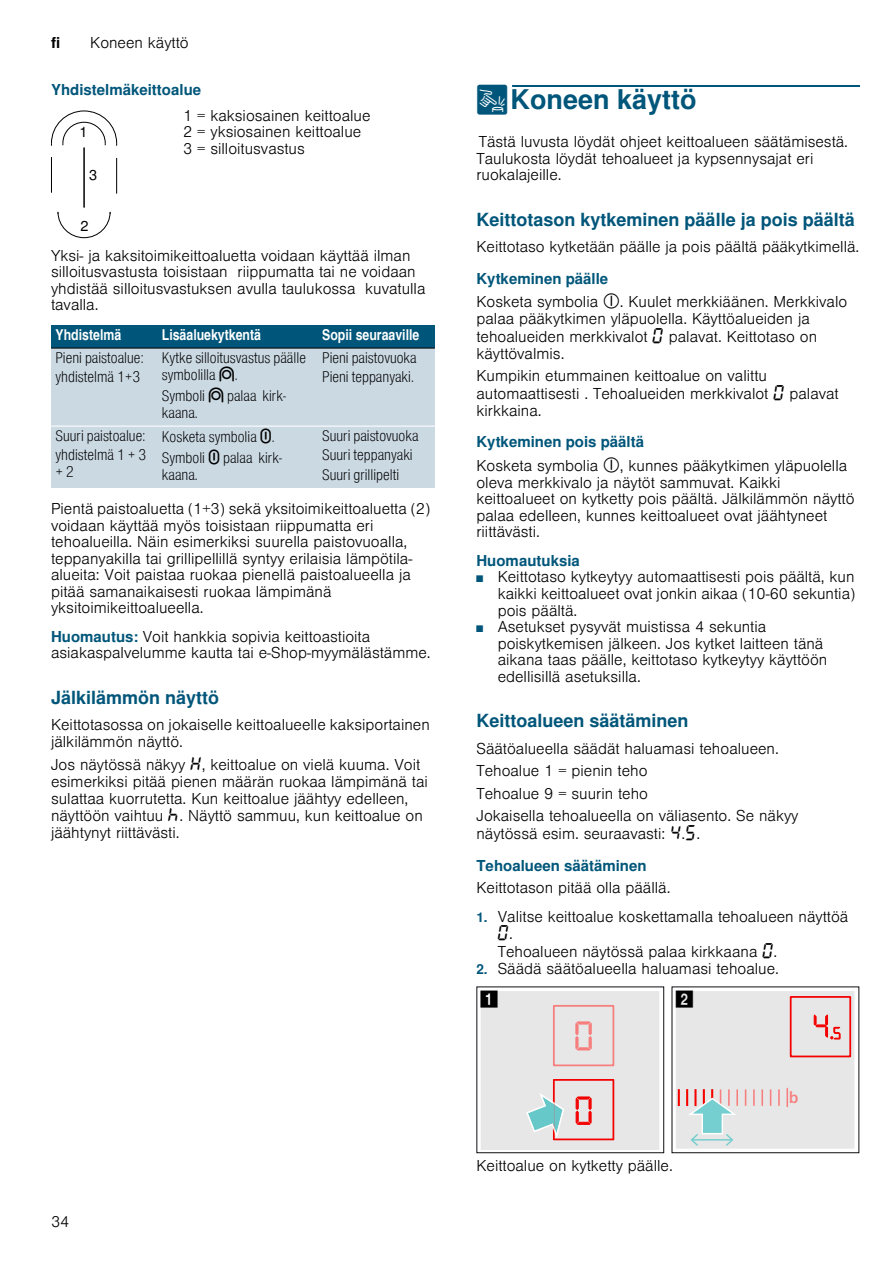
<style>
.page{position:relative;width:893px;height:1263px;background:#fff}
.page>*{position:absolute;margin:0;border:0;box-sizing:border-box;transform-origin:0 0}
.t1{font:700 27px "Nimbus San L";color:#00567a}
.t2{font:700 18px "Nimbus San L";color:#00567a}
.t3{font:16.5px "BSH Symb All";color:#000}
.t4{font:300 15px/16.5px "Nimbus San L";color:#000}
.t5{font:15px/19.5px "Nimbus San L Lig Con";color:#000}
.t6{font:15px "Nimbus San L Bol Con";color:#fff}
.t7{font:700 15px "Nimbus San L";color:#00567a}
.t8{font:700 15px "Nimbus San L";color:#000}
.s1{font-family:"BSH Symb PH4";font-size:16.5px}
.s2{font-weight:700;color:#00567a}
.s3{font-family:"BSH Symb All";font-weight:400;font-size:16.5px}
.s4{font-family:"BSH Symb PG2";font-weight:400}
.s5{font-size:9px;color:#00567a}
.s6{font-weight:700;font-size:13.5px;color:#00567a}
.s7{font-family:"Nimbus San L";font-weight:300;font-size:15px}
</style>
<div class="page">
<div style="left:512px;top:85px;width:347px;height:2px;border:1px solid #00567a"></div>
<div style="left:51px;top:326px;width:106px;height:22px;background:#00567a"></div>
<div style="left:157px;top:326px;width:161px;height:22px;background:#00567a"></div>
<div style="left:318px;top:326px;width:117px;height:22px;background:#00567a"></div>
<div style="left:51px;top:348px;width:106px;height:78px;background:#cbd9e3"></div>
<div style="left:157px;top:348px;width:161px;height:78px;background:#cbd9e3"></div>
<div style="left:318px;top:348px;width:117px;height:78px;background:#cbd9e3"></div>
<div style="left:51px;top:426px;width:106px;height:62px;background:#cbd9e3"></div>
<div style="left:157px;top:426px;width:161px;height:62px;background:#cbd9e3"></div>
<div style="left:318px;top:426px;width:117px;height:62px;background:#cbd9e3"></div>
<hr style="left:51px;top:348px;width:384px;height:1px;background:#000">
<hr style="left:51px;top:426px;width:384px;height:1px;background:#fff">
<hr style="left:116px;top:158px;width:1px;height:36px;background:#000">
<hr style="left:51px;top:157px;width:1px;height:36px;background:#000">
<div style="left:58px;top:186px;width:52px;height:52px;border:1px solid #000;border-radius:50%"></div>
<div style="left:51px;top:111px;width:66px;height:65px;border:1px solid #000;border-radius:50%"></div>
<div style="left:62px;top:122px;width:44px;height:43px;border:1px solid #000;border-radius:50%"></div>
<hr style="left:84px;top:148px;width:1px;height:59px;background:#000">
<svg style="left:89px;top:172px;width:7px;height:4px"></svg>
<svg style="left:477px;top:987px;width:186px;height:166px"></svg>
<svg style="left:672px;top:987px;width:186px;height:166px"></svg>
<p class="t8" style="left:51px;top:34px;width:11px">fi</p>
<p class="t4" style="left:90px;top:33px;width:100px">Koneen käyttö</p>
<p class="t7" style="left:51px;top:80px;width:152px">Yhdistelmäkeittoalue</p>
<p class="t4" style="left:183px;top:106px;width:189px">1 = kaksiosainen keittoalue<br>2 = yksiosainen keittoalue<br>3 = silloitusvastus</p>
<p class="t4" style="left:51px;top:246px;width:376px">Yksi- ja kaksitoimikeittoaluetta voidaan käyttää ilman silloitusvastusta toisistaan riippumatta tai ne voidaan yhdistää silloitusvastuksen avulla taulukossa kuvatulla tavalla.</p>
<p class="t6" style="left:56px;top:325px;width:67px">Yhdistelmä</p>
<p class="t6" style="left:162px;top:325px;width:101px">Lisäaluekytkentä</p>
<p class="t6" style="left:322px;top:325px;width:99px">Sopii seuraaville</p>
<p class="t5" style="left:56px;top:347px;width:90px">Pieni paistoalue: yhdistelmä 1+3</p>
<p class="t5" style="left:162px;top:348px;width:145px;line-height:17.5px">Kytke silloitusvastus päälle symbolilla <span class="s1">Ó</span>.</p>
<p class="t5" style="left:162px;top:387px;width:125px;line-height:17px">Symboli <span class="s1">Ó</span> palaa kirk&shy;kaana.</p>
<p class="t5" style="left:322px;top:347px;width:96px">Pieni paistovuoka<br>Pieni teppanyaki.</p>
<p class="t5" style="left:56px;top:425px;width:92px">Suuri paistoalue: yhdistelmä 1 + 3</p>
<p class="t5" style="left:56px;top:461px;width:20px">+ 2</p>
<p class="t5" style="left:162px;top:425px;width:121px;line-height:21px">Kosketa symbolia <span class="s1">Ô</span>.<br>Symboli <span class="s1">Ô</span> palaa kirk-</p>
<p class="t5" style="left:162px;top:464px;width:37px">kaana.</p>
<p class="t5" style="left:322px;top:425px;width:98px">Suuri paistovuoka<br>Suuri teppanyaki<br>Suuri grillipelti</p>
<p class="t4" style="left:51px;top:499px;width:380px">Pientä paistoaluetta (1+3) sekä yksitoimikeittoaluetta (2) voidaan käyttää myös toisistaan riippumatta eri tehoalueilla. Näin esimerkiksi suurella paistovuoalla, teppanyakilla tai grillipellillä syntyy erilaisia lämpötila&shy;alueita: Voit paistaa ruokaa pienellä paistoalueella ja pitää samanaikaisesti ruokaa lämpimänä yksitoimikeittoalueella.</p>
<p class="t4" style="left:51px;top:627px;width:381px"><span class="s2">Huomautus:</span> Voit hankkia sopivia keittoastioita asiakaspalvelumme kautta tai e-Shop-myymälästämme.</p>
<p class="t2" style="left:51px;top:686px;width:170px">Jälkilämmön näyttö</p>
<p class="t4" style="left:51px;top:715px;width:380px">Keittotasossa on jokaiselle keittoalueelle kaksiportainen jälkilämmön näyttö.</p>
<p class="t4" style="left:51px;top:755px;width:378px;line-height:17px">Jos näytössä näkyy <span class="s3">•</span>, keittoalue on vielä kuuma. Voit esimerkiksi pitää pienen määrän ruokaa lämpimänä tai sulattaa kuorrutetta. Kun keittoalue jäähtyy edelleen, näyttöön vaihtuu <span class="s3">œ</span>. Näyttö sammuu, kun keittoalue on jäähtynyt riittävästi.</p>
<h1 class="t1" style="left:476px;top:83px;width:222px"><span class="s4">1</span>Koneen käyttö</h1>
<p class="t4" style="left:476px;top:132px;width:373px">Tästä luvusta löydät ohjeet keittoalueen säätämisestä.<br>Taulukosta löydät tehoalueet ja kypsennysajat eri ruokalajeille.</p>
<p class="t2" style="left:476px;top:208px;width:380px">Keittotason kytkeminen päälle ja pois päältä</p>
<p class="t4" style="left:476px;top:237px;width:384px">Keittotaso kytketään päälle ja pois päältä pääkytkimellä.</p>
<p class="t4" style="left:476px;top:265px;width:372px;line-height:23.5px"><span class="s2">Kytkeminen päälle<br></span>Kosketa symbolia <span class="s3">#</span>. Kuulet merkkiäänen. Merkkivalo</p>
<p class="t4" style="left:476px;top:309px;width:342px;line-height:17.2px">palaa pääkytkimen yläpuolella. Käyttöalueiden ja tehoalueiden merkkivalot <span class="s3">‹</span> palavat. Keittotaso on käyttövalmis.</p>
<p class="t4" style="left:476px;top:366px;width:364px;line-height:17.2px">Kumpikin etummainen keittoalue on valittu automaattisesti . Tehoalueiden merkkivalot <span class="s3">‹</span> palavat kirkkaina.</p>
<p class="t4" style="left:476px;top:429px;width:372px;line-height:23.5px"><span class="s2">Kytkeminen pois päältä<br></span>Kosketa symbolia <span class="s3">#</span>, kunnes pääkytkimen yläpuolella</p>
<p class="t4" style="left:476px;top:473px;width:379px">oleva merkkivalo ja näytöt sammuvat. Kaikki keittoalueet on kytketty pois päältä. Jälkilämmön näyttö palaa edelleen, kunnes keittoalueet ovat jäähtyneet riittävästi.</p>
<p class="t7" style="left:476px;top:551px;width:105px">Huomautuksia</p>
<p class="t4" style="left:497px;top:567px;width:359px;text-align:justify;text-indent:-21px"><span class="s5">■</span> Keittotaso kytkeytyy automaattisesti pois päältä, kun kaikki keittoalueet ovat jonkin aikaa (10-60 sekuntia) pois päältä.</p>
<p class="t4" style="left:497px;top:617px;width:331px;text-indent:-21px"><span class="s5">■</span> Asetukset pysyvät muistissa 4 sekuntia poiskytkemisen jälkeen. Jos kytket laitteen tänä aikana taas päälle, keittotaso kytkeytyy käyttöön edellisillä asetuksilla.</p>
<p class="t2" style="left:476px;top:709px;width:214px">Keittoalueen säätäminen</p>
<p class="t4" style="left:476px;top:735px;width:323px;line-height:22.5px">Säätöalueella säädät haluamasi tehoalueen.<br>Tehoalue 1 = pienin teho<br>Tehoalue 9 = suurin teho<br>Jokaisella tehoalueella on väliasento. Se näkyy</p>
<p class="t4" style="left:476px;top:816px;width:225px;line-height:32px">näytössä esim. seuraavasti: <span class="s3">…</span>.<span class="s3">†</span>.<br><span class="s2">Tehoalueen säätäminen</span></p>
<p class="t4" style="left:476px;top:878px;width:195px">Keittotason pitää olla päällä.</p>
<p class="t4" style="left:476px;top:906px;width:373px"><span class="s6">1.</span> Valitse keittoalue koskettamalla tehoalueen näyttöä</p>
<p class="t3" style="left:497px;top:924px;width:17px">‹<span class="s7">.</span></p>
<p class="t4" style="left:497px;top:942px;width:281px">Tehoalueen näytössä palaa kirkkaana <span class="s3">‹</span>.</p>
<p class="t4" style="left:476px;top:959px;width:304px"><span class="s6">2.</span> Säädä säätöalueella haluamasi tehoalue.</p>
<p class="t4" style="left:51px;top:1212px;width:20px">34</p>
<p class="t4" style="left:476px;top:1156px;width:198px">Keittoalue on kytketty päälle.</p>
</div>
